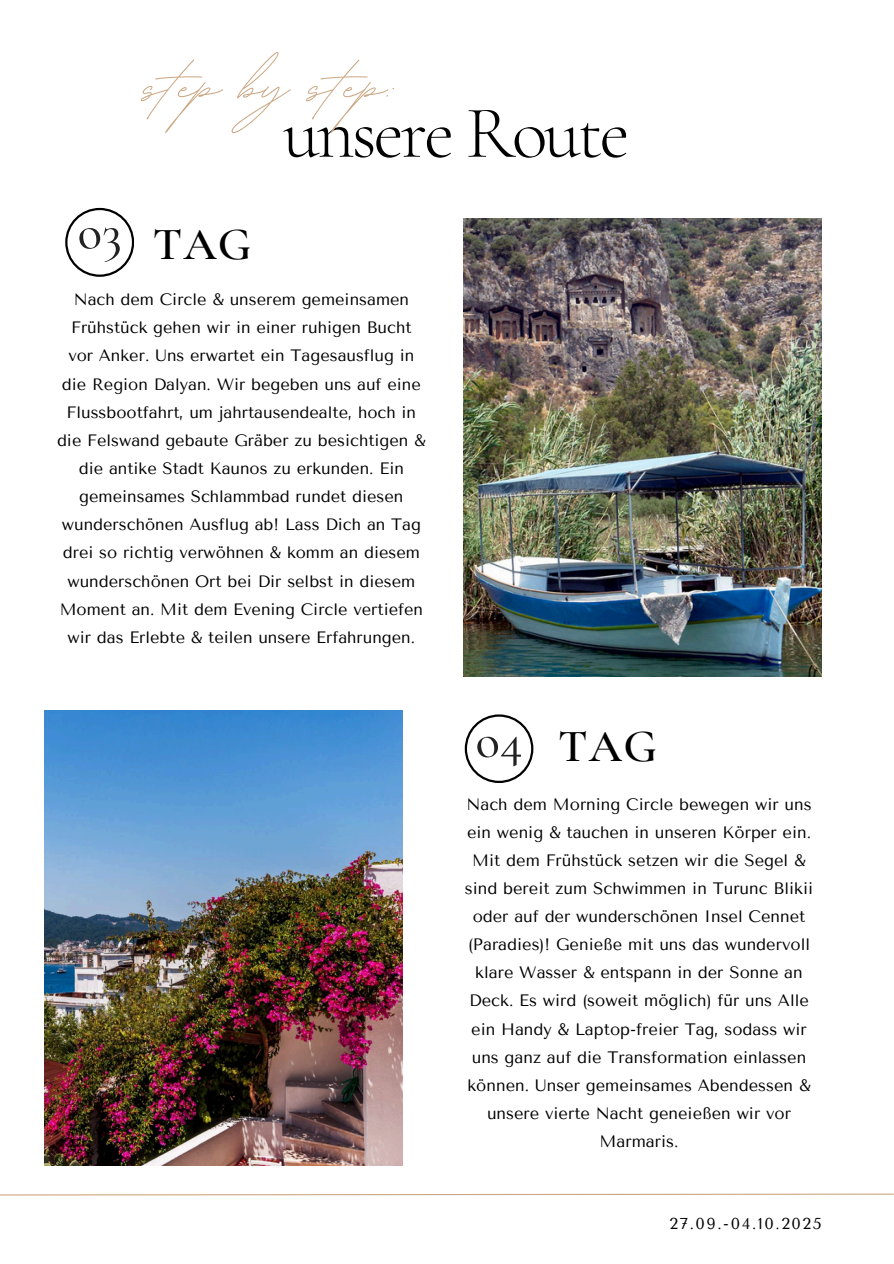
<style>
.page{position:relative;width:894px;height:1264px;background:#fff}
.page>*{position:absolute;margin:0;border:0;box-sizing:border-box;transform-origin:0 0}
.t1{font:88.35px "BD Script";color:#cba783}
.t2{font:300 74.4px "Cormorant Garamond";letter-spacing:-.045em;color:#000}
.t3{font:500 50.7px "Cormorant Garamond";color:#222}
.t4{font:500 50.4px "Cormorant Garamond";color:#222}
.t5{font:600 46.05px "Cormorant Garamond";letter-spacing:.03em;color:#000}
.t6{font:16.5px/28.2px "Tenor Sans";color:#000;text-align:center}
.t7{font:15.75px "Tenor Sans";letter-spacing:.105em;color:#000}
</style>
<div class="page">
<svg style="left:65px;top:208px;width:69px;height:68px"></svg>
<svg style="left:464px;top:714px;width:69px;height:68px"></svg>
<svg style="left:0;top:1193px;width:893px;height:3px"></svg>
<img style="left:463px;top:218px;width:358px;height:458px">
<img style="left:45px;top:711px;width:358px;height:454px">
<p class="t1" style="left:142px;top:27px;width:255px">step by step:</p>
<p class="t2" style="left:283px;top:88px;width:348px">unsere Route</p>
<h1 class="t3" style="left:78px;top:201px;width:46px">o3</h1>
<h3 class="t5" style="left:153px;top:217px;width:100px">TAG</h3>
<h4 class="t6" style="left:57px;top:285px;width:370px">Nach dem Circle &amp; unserem gemeinsamen Frühstück gehen wir in einer ruhigen Bucht vor Anker. Uns erwartet ein Tagesausflug in die Region Dalyan. Wir begeben uns auf eine Flussbootfahrt, um jahrtausendealte, hoch in die Felswand gebaute Gräber zu besichtigen &amp; die antike Stadt Kaunos zu erkunden. Ein gemeinsames Schlammbad rundet diesen wunderschönen Ausflug ab! Lass Dich an Tag drei so richtig verwöhnen &amp; komm an diesem wunderschönen Ort bei Dir selbst in diesem Moment an. Mit dem Evening Circle vertiefen wir das Erlebte &amp; teilen unsere Erfahrungen.</h4>
<h4 class="t4" style="left:475px;top:710px;width:49px">o4</h4>
<h2 class="t5" style="left:558px;top:718px;width:100px">TAG</h2>
<p class="t6" style="left:464px;top:789px;width:350px">Nach dem Morning Circle bewegen wir uns ein wenig &amp; tauchen in unseren Körper ein.<br>Mit dem Frühstück setzen wir die Segel &amp; sind bereit zum Schwimmen in Turunc Blikii oder auf der wunderschönen Insel Cennet (Paradies)! Genieße mit uns das wundervoll klare Wasser &amp; entspann in der Sonne an Deck. Es wird (soweit möglich) für uns Alle ein Handy &amp; Laptop-freier Tag, sodass wir uns ganz auf die Transformation einlassen können. Unser gemeinsames Abendessen &amp; unsere vierte Nacht geneießen wir vor Marmaris.</p>
<h3 class="t7" style="left:669px;top:1214px;width:153px">27.09.-04.10.2025</h3>
</div>
